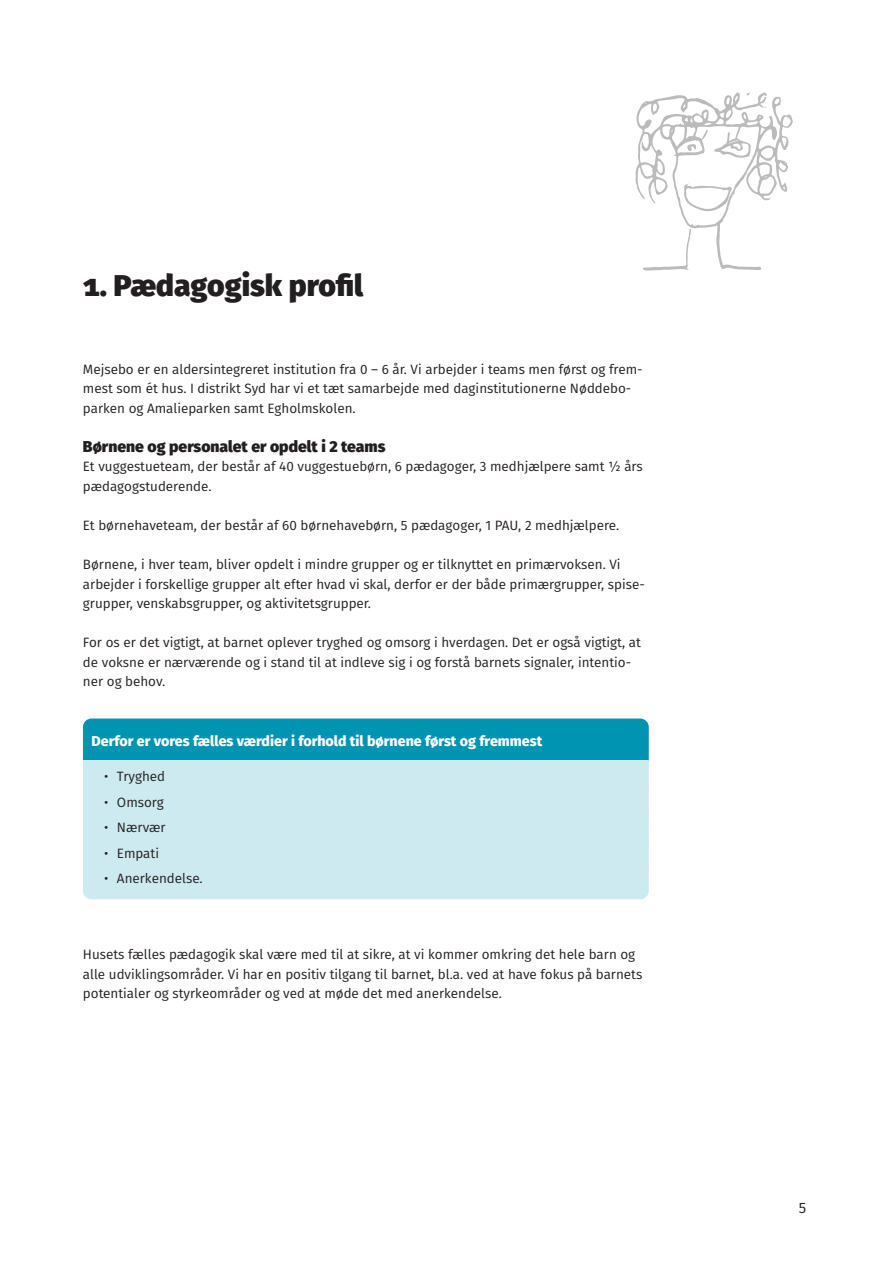
<style>
.page{position:relative;width:896px;height:1274px;background:#fff}
.page>*{position:absolute;margin:0;border:0;box-sizing:border-box;transform-origin:0 0}
._024_Kap{font:800 30px "Fira Sans";color:#231f20}
._009_ML_NY{font:800 15.75px "Fira Sans";color:#231f20}
.t1{font:15px "Fira Sans";color:#231f20}
._014_ML_-_tjekliste{font:800 14.25px "Fira Sans";color:#fff}
._009_Brød_1_under{font:13.5px/19.5px "Fira Sans";color:#231f20}
._009_Brød{font:13.5px/19.5px "Fira Sans";color:#231f20}
</style>
<div class="page">
<svg style="left:83px;top:718px;width:565px;height:181px;background:#9dd6e2"></svg>
<svg style="left:635px;top:92px;width:158px;height:179px"></svg>
<p class="_024_Kap" style="left:83px;top:259px;width:282px">1. Pædagogisk profil</p>
<p class="_009_Brød" style="left:83px;top:359px;width:561px">Mejsebo er en aldersintegreret institution fra 0 – 6 år. Vi arbejder i teams men først og frem&shy;mest som ét hus. I distrikt Syd har vi et tæt samarbejde med daginstitutionerne Nøddebo&shy;parken og Amalieparken samt Egholmskolen.</p>
<p class="_009_ML_NY" style="left:83px;top:432px;width:304px">Børnene og personalet er opdelt i 2 teams</p>
<p class="_009_Brød_1_under" style="left:83px;top:456px;width:561px">Et vuggestueteam, der består af 40 vuggestuebørn, 6 pædagoger, 3 medhjælpere samt ½ års pædagogstuderende.</p>
<p class="_009_Brød_1_under" style="left:83px;top:515px;width:536px">Et børnehaveteam, der består af 60 børnehavebørn, 5 pædagoger, 1 PAU, 2 medhjælpere.</p>
<p class="_009_Brød_1_under" style="left:83px;top:554px;width:563px">Børnene, i hver team, bliver opdelt i mindre grupper og er tilknyttet en primærvoksen. Vi arbejder i forskellige grupper alt efter hvad vi skal, derfor er der både primærgrupper, spise&shy;grupper, venskabsgrupper, og aktivitetsgrupper.</p>
<p class="_009_Brød" style="left:83px;top:632px;width:559px">For os er det vigtigt, at barnet oplever tryghed og omsorg i hverdagen. Det er også vigtigt, at de voksne er nærværende og i stand til at indleve sig i og forstå barnets signaler, intentio&shy;ner og behov.</p>
<p class="_014_ML_-_tjekliste" style="left:91px;top:728px;width:452px">Derfor er vores fælles værdier i forhold til børnene først og fremmest</p>
<p class="_009_Brød_1_under" style="left:104px;top:766px;width:62px">• Tryghed</p>
<p class="_009_Brød_1_under" style="left:104px;top:791px;width:61px">• Omsorg</p>
<p class="_009_Brød_1_under" style="left:104px;top:817px;width:63px">• Nærvær</p>
<p class="_009_Brød_1_under" style="left:104px;top:842px;width:56px">• Empati</p>
<p class="_009_Brød_1_under" style="left:104px;top:868px;width:99px">• Anerkendelse.</p>
<p class="_009_Brød_1_under" style="left:83px;top:944px;width:561px">Husets fælles pædagogik skal være med til at sikre, at vi kommer omkring det hele barn og alle udviklingsområder. Vi har en positiv tilgang til barnet, bl.a. ved at have fokus på barnets potentialer og styrkeområder og ved at møde det med anerkendelse.</p>
<p class="t1" style="left:798px;top:1196px;width:9px">5</p>
</div>
